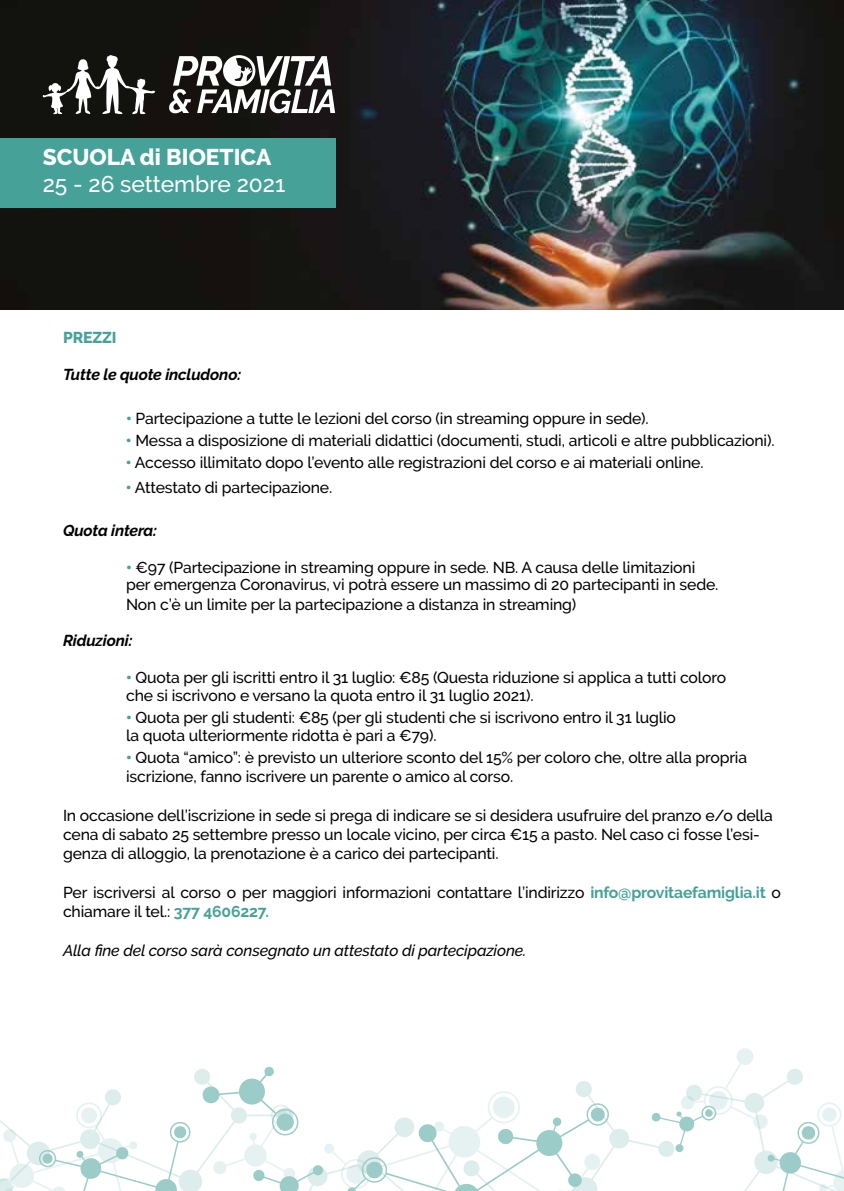
<style>
.page{position:relative;width:844px;height:1191px;background:#fff}
.page>*{position:absolute;margin:0;border:0;box-sizing:border-box;transform-origin:0 0}
.t1{font:500 22.75px "Raleway";color:#fff}
.t2{font:800 22.75px "Raleway";color:#fff}
.t3{font:500 15.75px/19.2px "Raleway";letter-spacing:-.01em;color:#000}
.t4{font:italic 500 15.75px "Raleway";letter-spacing:-.01em;color:#000}
.t5{font:italic 700 15.75px "Raleway";letter-spacing:-.01em;color:#000}
.t6{font:800 15.75px "Raleway";letter-spacing:-.01em;color:#46a199}
.s1{font-weight:900;color:#46a199}
.s2{font-weight:700;color:#46a199}
</style>
<div class="page">
<img style="left:0;top:0;width:843px;height:309px">
<div style="left:0;top:138px;width:335px;height:69px;background:#46a199"></div>
<svg style="left:0;top:1048px;width:843px;height:143px"></svg>
<svg style="left:43px;top:55px;width:113px;height:59px"></svg>
<svg style="left:169px;top:56px;width:166px;height:57px"></svg>
<div style="left:223px;top:55px;width:32px;height:31px;border:3px solid #fff;border-radius:50%"></div>
<h1 class="t2" style="left:43px;top:144px;width:230px">SCUOLA di BIOETICA</h1>
<h1 class="t1" style="left:43px;top:171px;width:244px">25 - 26 settembre 2021</h1>
<p class="t6" style="left:63px;top:329px;width:55px">PREZZI</p>
<p class="t5" style="left:63px;top:365px;width:180px">Tutte le quote includono:</p>
<p class="t3" style="left:126px;top:408px;width:524px"><span class="s1">•</span> Partecipazione a tutte le lezioni del corso (in streaming oppure in sede).</p>
<p class="t3" style="left:126px;top:431px;width:650px"><span class="s1">•</span> Messa a disposizione di materiali didattici (documenti, studi, articoli e altre pubblicazioni).</p>
<p class="t3" style="left:126px;top:453px;width:579px"><span class="s1">•</span> Accesso illimitato dopo l’evento alle registrazioni del corso e ai materiali online.</p>
<p class="t3" style="left:126px;top:477px;width:208px"><span class="s1">•</span> Attestato di partecipazione.</p>
<p class="t5" style="left:63px;top:521px;width:95px">Quota intera:</p>
<p class="t3" style="left:126px;top:558px;width:593px;line-height:17.5px"><span class="s1">•</span> €97 (Partecipazione in streaming oppure in sede. NB. A causa delle limitazioni per emergenza Coronavirus, vi potrà essere un massimo di 20 partecipanti in sede.</p>
<p class="t3" style="left:126px;top:594px;width:451px">Non c’è un limite per la partecipazione a distanza in streaming)</p>
<p class="t5" style="left:63px;top:632px;width:71px">Riduzioni:</p>
<p class="t3" style="left:126px;top:669px;width:601px;line-height:17.5px"><span class="s1">•</span> Quota per gli iscritti entro il 31 luglio: €85 (Questa riduzione si applica a tutti coloro che si iscrivono e versano la quota entro il 31 luglio 2021).</p>
<p class="t3" style="left:126px;top:709px;width:551px;line-height:17.5px"><span class="s1">•</span> Quota per gli studenti: €85 (per gli studenti che si iscrivono entro il 31 luglio la quota ulteriormente ridotta è pari a €79).</p>
<p class="t3" style="left:126px;top:748px;width:622px"><span class="s1">•</span> Quota “amico”: è previsto un ulteriore sconto del 15% per coloro che, oltre alla propria iscrizione, fanno iscrivere un parente o amico al corso.</p>
<p class="t3" style="left:63px;top:805px;width:711px">In occasione dell’iscrizione in sede si prega di indicare se si desidera usufruire del pranzo e/o della cena di sabato 25 settembre presso un locale vicino, per circa €15 a pasto. Nel caso ci fosse l’esi&shy;genza di alloggio, la prenotazione è a carico dei partecipanti.</p>
<p class="t3" style="left:63px;top:882px;width:719px">Per iscriversi al corso o per maggiori informazioni contattare l’indirizzo <span class="s2">info@provitaefamiglia.it</span> o chiamare il tel.: <span class="s2">377 4606227.</span></p>
<p class="t4" style="left:63px;top:941px;width:464px">Alla fine del corso sarà consegnato un attestato di partecipazione.</p>
</div>
